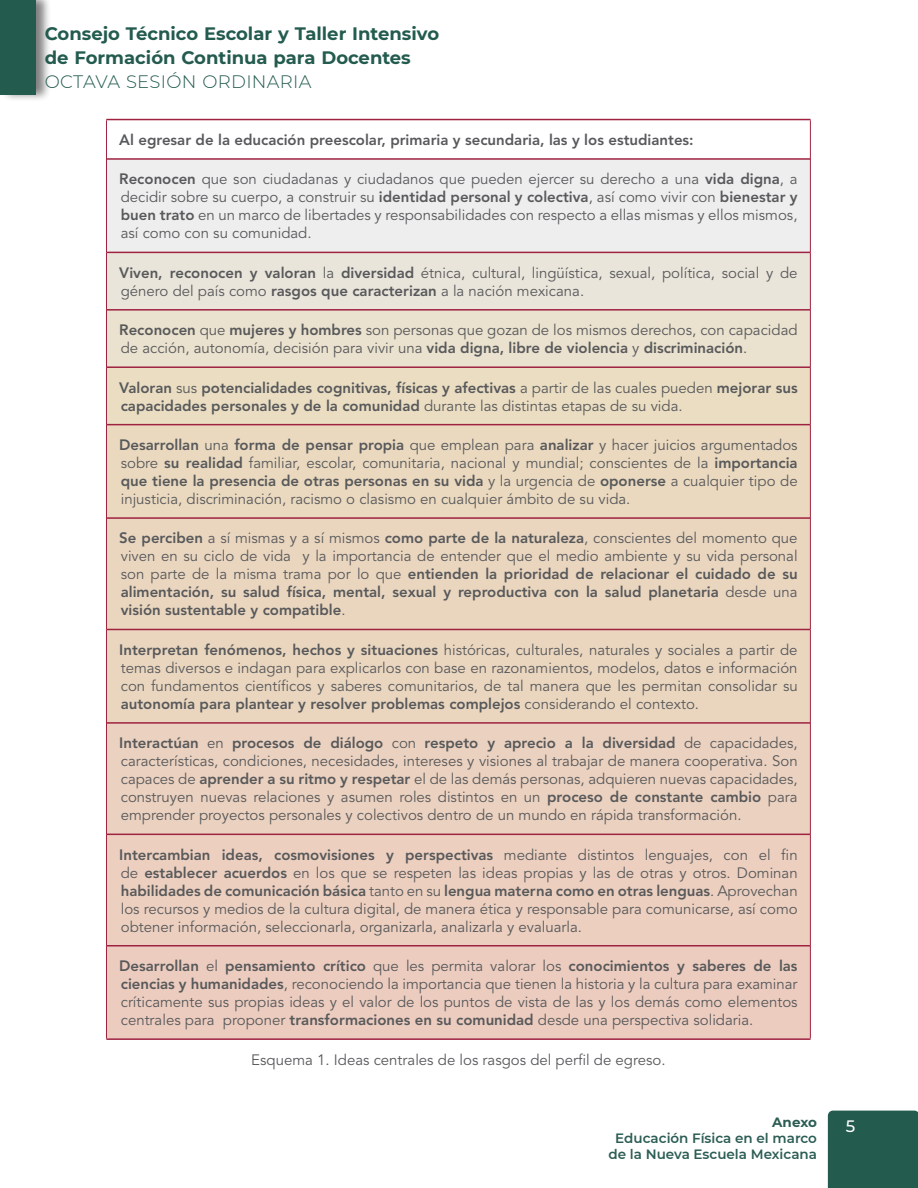
<style>
.page{position:relative;width:918px;height:1188px;background:#fff}
.page>*{position:absolute;margin:0;border:0;box-sizing:border-box;transform-origin:0 0}
.t1{font:700 18px/24px "Montserrat";color:#235b4e}
.t2{font:300 18px "Montserrat";letter-spacing:.015em;color:#235b4e}
.t3{font:500 16.5px "Montserrat";color:#fff}
.t4{font:15px/18px "Avenir LT Std";color:#58595b;text-align:justify}
.t5{font:800 15px/18px "Avenir LT Std";color:#58595b}
.t6{font:600 13.5px/16.2px "Montserrat";color:#2b5d54;text-align:center}
.t7{font:700 13.5px "Montserrat";letter-spacing:-.005em;color:#2b5d54}
.s1{font-weight:800}
.s2{font-weight:400}
</style>
<div class="page">
<div style="left:828px;top:1111px;width:90px;height:77px;background:#235b4e"></div>
<div style="left:0;top:0;width:52px;height:103px;background:#000;opacity:.5"></div>
<div style="left:0;top:0;width:35px;height:94px;background:#235b4e"></div>
<div style="left:106px;top:159px;width:704px;height:93px;background:#eee"></div>
<div style="left:106px;top:252px;width:704px;height:58px;background:#eae5db"></div>
<div style="left:106px;top:310px;width:704px;height:57px;background:#eae1ce"></div>
<div style="left:106px;top:367px;width:704px;height:58px;background:#eaddc2"></div>
<div style="left:106px;top:425px;width:704px;height:93px;background:#ead9bf"></div>
<div style="left:106px;top:518px;width:704px;height:111px;background:#ead6bf"></div>
<div style="left:106px;top:629px;width:704px;height:94px;background:#ead6bf"></div>
<div style="left:106px;top:723px;width:704px;height:111px;background:#ebd1bf"></div>
<div style="left:106px;top:834px;width:704px;height:112px;background:#eccfbf"></div>
<div style="left:106px;top:946px;width:704px;height:93px;background:#ecccbf"></div>
<hr style="left:106px;top:119px;width:705px;height:1px;background:#9f2241">
<hr style="left:107px;top:158px;width:703px;height:2px;background:#9f2241">
<hr style="left:107px;top:252px;width:703px;height:1px;background:#9f2241">
<hr style="left:107px;top:309px;width:703px;height:2px;background:#9f2241">
<hr style="left:107px;top:366px;width:703px;height:2px;background:#9f2241">
<hr style="left:107px;top:424px;width:703px;height:1px;background:#9f2241">
<hr style="left:107px;top:517px;width:703px;height:2px;background:#9f2241">
<hr style="left:107px;top:629px;width:703px;height:1px;background:#9f2241">
<hr style="left:107px;top:722px;width:703px;height:2px;background:#9f2241">
<hr style="left:107px;top:834px;width:703px;height:1px;background:#9f2241">
<hr style="left:107px;top:945px;width:703px;height:1px;background:#9f2241">
<hr style="left:106px;top:120px;width:1px;height:39px;background:#9f2241">
<hr style="left:810px;top:120px;width:1px;height:39px;background:#9f2241">
<hr style="left:106px;top:159px;width:1px;height:93px;background:#9f2241">
<hr style="left:810px;top:159px;width:1px;height:93px;background:#9f2241">
<hr style="left:106px;top:252px;width:1px;height:58px;background:#9f2241">
<hr style="left:810px;top:252px;width:1px;height:58px;background:#9f2241">
<hr style="left:106px;top:310px;width:1px;height:57px;background:#9f2241">
<hr style="left:810px;top:310px;width:1px;height:57px;background:#9f2241">
<hr style="left:106px;top:367px;width:1px;height:58px;background:#9f2241">
<hr style="left:810px;top:367px;width:1px;height:58px;background:#9f2241">
<hr style="left:106px;top:425px;width:1px;height:93px;background:#9f2241">
<hr style="left:810px;top:425px;width:1px;height:93px;background:#9f2241">
<hr style="left:106px;top:518px;width:1px;height:111px;background:#9f2241">
<hr style="left:810px;top:518px;width:1px;height:111px;background:#9f2241">
<hr style="left:106px;top:629px;width:1px;height:94px;background:#9f2241">
<hr style="left:810px;top:629px;width:1px;height:94px;background:#9f2241">
<hr style="left:106px;top:723px;width:1px;height:111px;background:#9f2241">
<hr style="left:810px;top:723px;width:1px;height:111px;background:#9f2241">
<hr style="left:106px;top:834px;width:1px;height:112px;background:#9f2241">
<hr style="left:810px;top:834px;width:1px;height:112px;background:#9f2241">
<hr style="left:106px;top:946px;width:1px;height:92px;background:#9f2241">
<hr style="left:810px;top:946px;width:1px;height:92px;background:#9f2241">
<hr style="left:106px;top:1038px;width:705px;height:2px;background:#9f2241">
<p class="t1" style="left:45px;top:21px;width:396px">Consejo Técnico Escolar y Taller Intensivo de Formación Continua para Docentes</p>
<p class="t2" style="left:45px;top:70px;width:268px">OCTAVA SESIÓN ORDINARIA</p>
<p class="t5" style="left:119px;top:131px;width:576px">Al egresar de la educación preescolar, primaria y secundaria, las y los estudiantes:</p>
<p class="t4" style="left:119px;top:171px;width:680px"><span class="s1">Reconocen</span> que son ciudadanas y ciudadanos que pueden ejercer su derecho a una <span class="s1">vida digna</span>, a decidir sobre su cuerpo, a construir su <span class="s1">identidad personal y colectiva</span>, así como vivir con <span class="s1">bienestar y buen trato</span> en un marco de libertades y responsabilidades con respecto a ellas mismas y ellos mismos, así como con su comunidad.</p>
<p class="t4" style="left:119px;top:264px;width:680px"><span class="s1">Viven, reconocen y valoran</span> la <span class="s1">diversidad</span> étnica, cultural, lingüística, sexual, política, social y de género del país como <span class="s1">rasgos que caracterizan</span> a la nación mexicana.</p>
<p class="t4" style="left:119px;top:321px;width:680px"><span class="s1">Reconocen</span> que <span class="s1">mujeres y hombres</span> son personas que gozan de los mismos derechos, con capacidad de acción, autonomía, decisión para vivir una <span class="s1">vida digna, libre de violencia</span> y <span class="s1">discriminación</span>.</p>
<p class="t5" style="left:119px;top:378px;width:680px">Valoran <span class="s2">sus</span> potencialidades cognitivas, físicas y afectivas <span class="s2">a partir de las cuales pueden</span> mejorar sus capacidades personales y de la comunidad <span class="s2">durante las distintas etapas de su vida.</span></p>
<p class="t4" style="left:119px;top:436px;width:680px"><span class="s1">Desarrollan</span> una <span class="s1">forma de pensar propia</span> que emplean para <span class="s1">analizar</span> y hacer juicios argumentados sobre <span class="s1">su realidad</span> familiar, escolar, comunitaria, nacional y mundial; conscientes de la <span class="s1">importancia que tiene la presencia de otras personas en su vida</span> y la urgencia de <span class="s1">oponerse</span> a cualquier tipo de injusticia, discriminación, racismo o clasismo en cualquier ámbito de su vida.</p>
<p class="t5" style="left:119px;top:529px;width:680px;text-align:justify">Se perciben <span class="s2">a sí mismas y a sí mismos</span> como parte de la naturaleza<span class="s2">, conscientes del momento que viven en su ciclo de vida y la importancia de entender que el medio ambiente y su vida personal son parte de la misma trama por lo que</span> entienden la prioridad de relacionar el cuidado de su alimentación, su salud física, mental, sexual y reproductiva con la salud planetaria <span class="s2">desde una </span>visión sustentable y compatible<span class="s2">.</span></p>
<p class="t4" style="left:119px;top:641px;width:680px"><span class="s1">Interpretan fenómenos, hechos y situaciones</span> históricas, culturales, naturales y sociales a partir de temas diversos e indagan para explicarlos con base en razonamientos, modelos, datos e información con fundamentos científicos y saberes comunitarios, de tal manera que les permitan consolidar su <span class="s1">autonomía para plantear y resolver problemas complejos</span> considerando el contexto.</p>
<p class="t4" style="left:119px;top:735px;width:680px"><span class="s1">Interactúan</span> en <span class="s1">procesos de diálogo</span> con <span class="s1">respeto y aprecio a la diversidad</span> de capacidades, características, condiciones, necesidades, intereses y visiones al trabajar de manera cooperativa. Son capaces de <span class="s1">aprender a su ritmo y respetar</span> el de las demás personas, adquieren nuevas capacidades, construyen nuevas relaciones y asumen roles distintos en un <span class="s1">proceso de constante cambio</span> para emprender proyectos personales y colectivos dentro de un mundo en rápida transformación.</p>
<p class="t4" style="left:119px;top:846px;width:680px"><span class="s1">Intercambian ideas, cosmovisiones y perspectivas</span> mediante distintos lenguajes, con el fin de <span class="s1">establecer acuerdos</span> en los que se respeten las ideas propias y las de otras y otros. Dominan <span class="s1">habilidades de comunicación básica</span> tanto en su <span class="s1">lengua materna como en otras lenguas</span>. Aprovechan los recursos y medios de la cultura digital, de manera ética y responsable para comunicarse, así como obtener información, seleccionarla, organizarla, analizarla y evaluarla.</p>
<p class="t4" style="left:119px;top:957px;width:680px"><span class="s1">Desarrollan</span> el <span class="s1">pensamiento crítico</span> que les permita valorar los <span class="s1">conocimientos y saberes de las ciencias y humanidades</span>, reconociendo la importancia que tienen la historia y la cultura para examinar críticamente sus propias ideas y el valor de los puntos de vista de las y los demás como elementos centrales para proponer <span class="s1">transformaciones en su comunidad</span> desde una perspectiva solidaria.</p>
<p class="t4" style="left:251px;top:1051px;width:416px">Esquema 1. Ideas centrales de los rasgos del perfil de egreso.</p>
<p class="t7" style="left:772px;top:1112px;width:46px">Anexo</p>
<p class="t6" style="left:609px;top:1129px;width:210px">Educación Física en el marco de la Nueva Escuela Mexicana</p>
<p class="t3" style="left:846px;top:1114px;width:11px">5</p>
</div>
